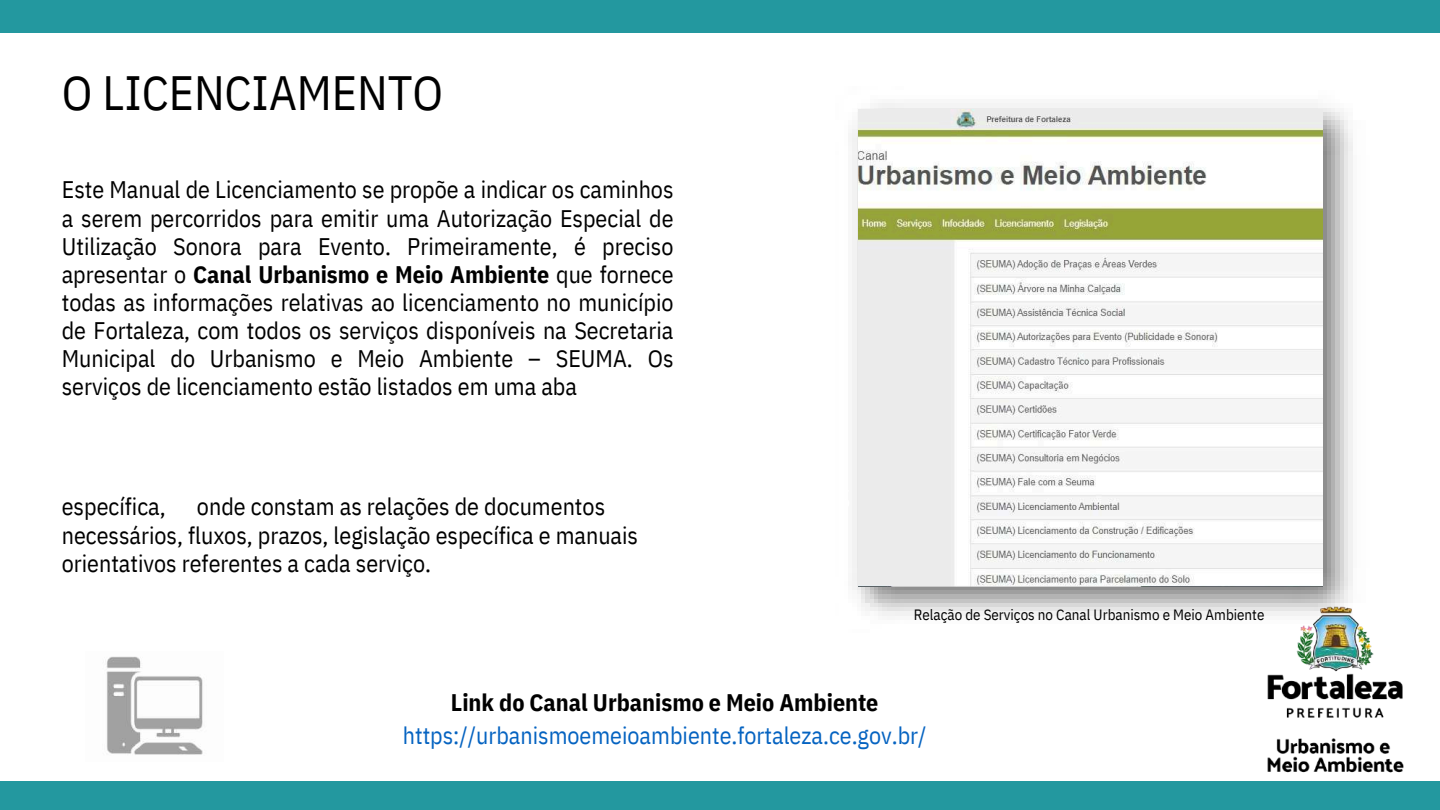
<style>
.page{position:relative;width:1440px;height:810px;background:#fff}
.page>*{position:absolute;margin:0;border:0;box-sizing:border-box;transform-origin:0 0}
.t1{font:48px "IBM Plex Sans Cond";color:#000}
.t2{font:24px/28.2px "IBM Plex Sans Cond";color:#000;text-align:justify}
.t3{font:24px "IBM Plex Sans Cond";color:#0563c1}
.t4{font:700 24px "IBM Plex Sans Cond";color:#000}
.t5{font:15px "IBM Plex Sans Cond";color:#000}
.s1{font-weight:700}
</style>
<div class="page">
<img style="left:106px;top:656px;width:97px;height:99px">
<img style="left:852px;top:103px;width:501px;height:513px">
<img style="left:858px;top:109px;width:465px;height:477px">
<img style="left:1249px;top:589px;width:155px;height:184px">
<div style="left:0;top:0;width:1440px;height:32px;background:#23989f"></div>
<div style="left:0;top:781px;width:1440px;height:29px;background:#23989f"></div>
<h1 class="t1" style="left:62px;top:61px;width:383px">O LICENCIAMENTO</h1>
<p class="t2" style="left:62px;top:175px;width:613px">Este Manual de Licenciamento se propõe a indicar os caminhos a serem percorridos para emitir uma Autorização Especial de Utilização Sonora para Evento. Primeiramente, é preciso apresentar o <span class="s1">Canal Urbanismo e Meio Ambiente</span> que fornece todas as informações relativas ao licenciamento no município de Fortaleza, com todos os serviços disponíveis na Secretaria Municipal do Urbanismo e Meio Ambiente – SEUMA. Os serviços de licenciamento estão listados em uma aba</p>
<p class="t2" style="left:62px;top:492px;width:106px">específica,</p>
<p class="t2" style="left:62px;top:492px;width:578px;text-align:left;text-indent:135px">onde constam as relações de documentos necessários, fluxos, prazos, legislação específica e manuais orientativos referentes a cada serviço.</p>
<p class="t5" style="left:914px;top:605px;width:352px">Relação de Serviços no Canal Urbanismo e Meio Ambiente</p>
<p class="t4" style="left:451px;top:687px;width:429px">Link do Canal Urbanismo e Meio Ambiente</p>
<p class="t3" style="left:403px;top:719px;width:525px">https://urbanismoemeioambiente.fortaleza.ce.gov.br/</p>
</div>
